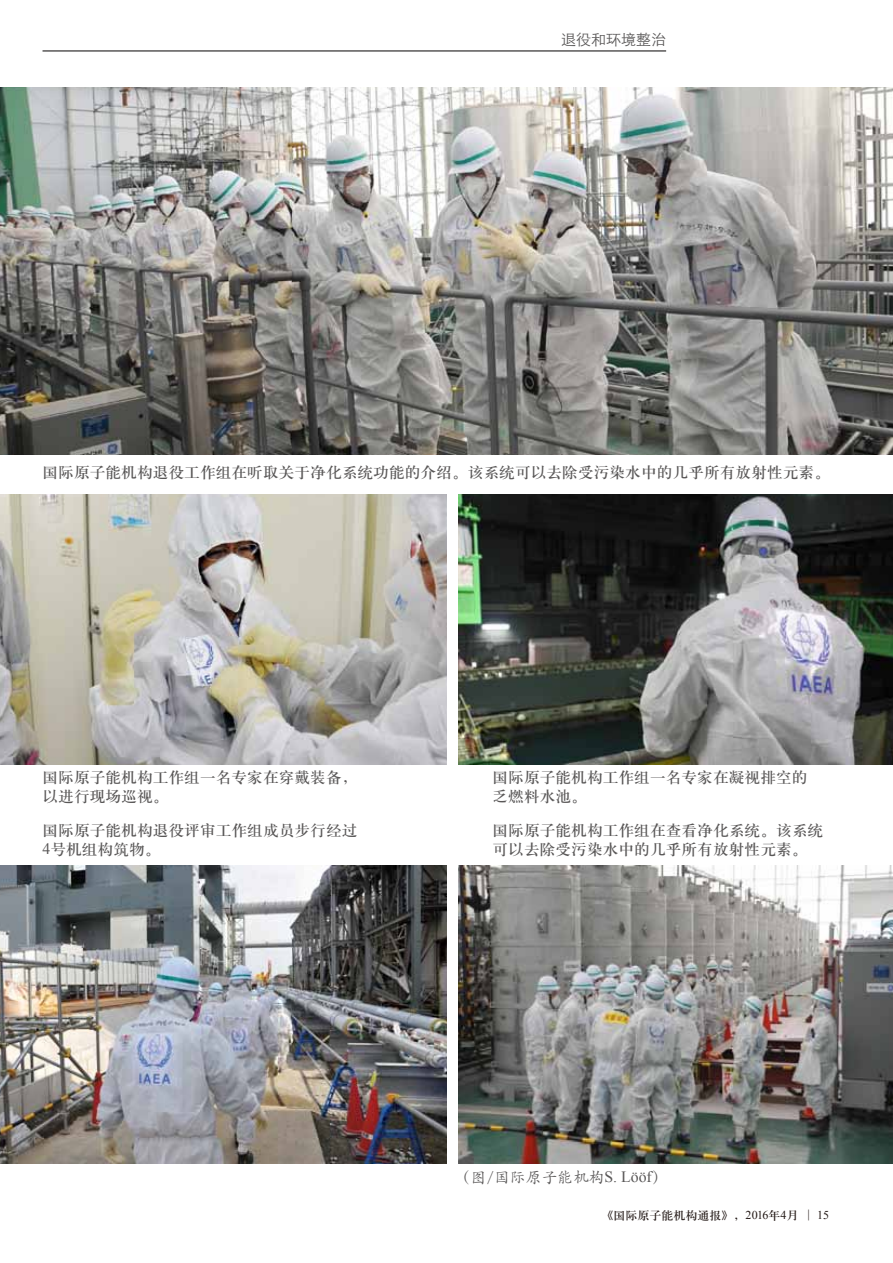
<style>
.page{position:relative;width:893px;height:1263px;background:#fff}
.page>*{position:absolute;margin:0;border:0;box-sizing:border-box;transform-origin:0 0}
.t1{font:15.75px/18.9px "H Ya 3 gj";color:#595757}
.t2{font:15.75px "ST Kaiti";color:#595757}
.t3{font:15px "ST Xihei";color:#595757}
.t4{font:12px "H Ya 3 gj";color:#221815}
.s1{font-family:"Times New Roman"}
</style>
<div class="page">
<hr style="left:43px;top:50px;width:623px;height:2px;background:#595757">
<img style="left:0;top:87px;width:893px;height:368px">
<img style="left:459px;top:494px;width:434px;height:271px">
<img style="left:0;top:494px;width:447px;height:271px">
<img style="left:459px;top:866px;width:434px;height:297px">
<img style="left:0;top:866px;width:447px;height:297px">
<p class="t3" style="left:561px;top:28px;width:106px">退役和环境整治</p>
<p class="t1" style="left:43px;top:463px;width:789px">国际原子能机构退役工作组在听取关于净化系统功能的介绍。该系统可以去除受污染水中的几乎所有放射性元素。</p>
<p class="t1" style="left:43px;top:768px;width:316px">国际原子能机构工作组一名专家在穿戴装备，以进行现场巡视。</p>
<p class="t1" style="left:43px;top:821px;width:316px">国际原子能机构退役评审工作组成员步行经过<br><span class="s1">4</span>号机组构筑物。</p>
<p class="t1" style="left:493px;top:768px;width:316px">国际原子能机构工作组一名专家在凝视排空的乏燃料水池。</p>
<p class="t1" style="left:493px;top:821px;width:332px">国际原子能机构工作组在查看净化系统。该系统可以去除受污染水中的几乎所有放射性元素。</p>
<p class="t2" style="left:455px;top:1166px;width:214px">（图/国际原子能机构<span class="s1">S. Lööf</span>）</p>
<p class="t4" style="left:602px;top:1209px;width:229px">《国际原子能机构通报》，<span class="s1">2016</span>年<span class="s1">4</span>月 <span class="s1">| 15</span></p>
</div>
